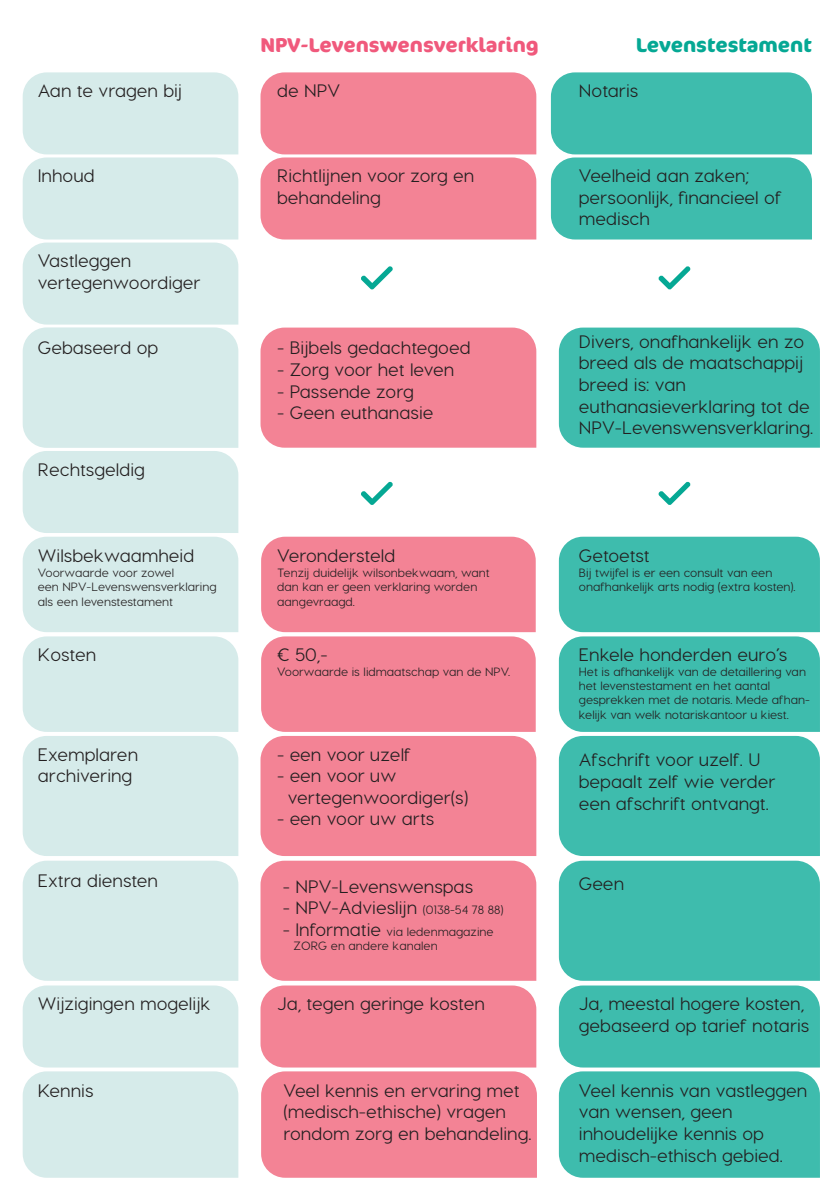
<style>
.page{position:relative;width:840px;height:1191px;background:#fff}
.page>*{position:absolute;margin:0;border:0;box-sizing:border-box;transform-origin:0 0}
.t1{font:700 20px "Cocon OT";color:#f0597c}
.t2{font:700 20px "Cocon OT";color:#05a894}
.t3{font:500 18px/21.6px "Visby CF";color:#231f20;text-align:justify}
.t4{font:500 12px/14.4px "Visby CF";color:#231f20}
.s1{font-size:12px}
.s2{font-size:18px}
</style>
<div class="page">
<div style="left:550px;top:72px;width:261px;height:167px;background:#3ebcad"></div>
<div style="left:260px;top:72px;width:276px;height:167px;background:#f38395"></div>
<svg style="left:361px;top:266px;width:32px;height:24px"></svg>
<svg style="left:658px;top:266px;width:32px;height:24px"></svg>
<div style="left:260px;top:327px;width:276px;height:121px;background:#f38395"></div>
<div style="left:558px;top:327px;width:261px;height:121px;background:#3ebcad"></div>
<div style="left:23px;top:72px;width:215px;height:1105px;background:#d6ebea"></div>
<svg style="left:361px;top:481px;width:32px;height:24px"></svg>
<svg style="left:658px;top:481px;width:32px;height:24px"></svg>
<div style="left:260px;top:537px;width:276px;height:640px;background:#f38395"></div>
<div style="left:558px;top:537px;width:261px;height:640px;background:#3ebcad"></div>
<p class="t3" style="left:38px;top:80px;width:146px">Aan te vragen bij</p>
<p class="t1" style="left:260px;top:33px;width:280px">NPV-Levenswensverklaring</p>
<p class="t3" style="left:277px;top:80px;width:65px">de NPV</p>
<p class="t3" style="left:578px;top:80px;width:61px">Notaris</p>
<p class="t2" style="left:635px;top:33px;width:177px">Levenstestament</p>
<p class="t3" style="left:38px;top:165px;width:58px">Inhoud</p>
<p class="t3" style="left:277px;top:165px;width:199px">Richtlijnen voor zorg en</p>
<p class="t3" style="left:277px;top:186px;width:105px">behandeling</p>
<p class="t3" style="left:578px;top:165px;width:172px">Veelheid aan zaken;</p>
<p class="t3" style="left:578px;top:186px;width:204px">persoonlijk, financieel of</p>
<p class="t3" style="left:578px;top:208px;width:72px">medisch</p>
<p class="t3" style="left:38px;top:250px;width:95px">Vastleggen</p>
<p class="t3" style="left:38px;top:271px;width:164px">vertegenwoordiger</p>
<p class="t3" style="left:38px;top:337px;width:122px">Gebaseerd op</p>
<p class="t3" style="left:277px;top:337px;width:195px">- Bijbels gedachtegoed</p>
<p class="t3" style="left:277px;top:358px;width:178px">- Zorg voor het leven</p>
<p class="t3" style="left:277px;top:380px;width:138px">- Passende zorg</p>
<p class="t3" style="left:277px;top:402px;width:158px">- Geen euthanasie</p>
<p class="t3" style="left:578px;top:330px;width:226px">Divers, onafhankelijk en zo breed als de maatschappij breed is: van</p>
<p class="t3" style="left:578px;top:395px;width:235px">euthanasieverklaring tot de<br>NPV-Levenswensverklaring.</p>
<p class="t3" style="left:38px;top:458px;width:108px">Rechtsgeldig</p>
<p class="t3" style="left:38px;top:545px;width:158px">Wilsbekwaamheid</p>
<p class="t4" style="left:38px;top:565px;width:138px">Voorwaarde voor zowel</p>
<p class="t4" style="left:38px;top:579px;width:180px">een NPV-Levenswensverklaring</p>
<p class="t4" style="left:38px;top:594px;width:137px">als een levenstestament</p>
<p class="t3" style="left:277px;top:545px;width:120px">Verondersteld</p>
<p class="t4" style="left:277px;top:565px;width:214px">Tenzij duidelijk wilsonbekwaam, want</p>
<p class="t4" style="left:277px;top:579px;width:202px">dan kan er geen verklaring worden</p>
<p class="t4" style="left:277px;top:594px;width:79px">aangevraagd.</p>
<p class="t3" style="left:578px;top:545px;width:72px">Getoetst</p>
<p class="t4" style="left:578px;top:565px;width:195px">Bij twijfel is er een consult van een</p>
<p class="t4" style="left:578px;top:579px;width:218px">onafhankelijk arts nodig (extra kosten).</p>
<p class="t3" style="left:38px;top:644px;width:60px">Kosten</p>
<p class="t3" style="left:277px;top:644px;width:52px">€ 50,-</p>
<p class="t4" style="left:277px;top:664px;width:234px">Voorwaarde is lidmaatschap van de NPV.</p>
<p class="t3" style="left:578px;top:644px;width:210px">Enkele honderden euro’s</p>
<p class="t4" style="left:578px;top:664px;width:228px">Het is afhankelijk van de detaillering van</p>
<p class="t4" style="left:578px;top:678px;width:192px">het levenstestament en het aantal</p>
<p class="t4" style="left:578px;top:693px;width:232px">gesprekken met de notaris. Mede afhan&shy;kelijk van welk notariskantoor u kiest.</p>
<p class="t3" style="left:38px;top:743px;width:102px">Exemplaren</p>
<p class="t3" style="left:38px;top:765px;width:96px">archivering</p>
<p class="t3" style="left:277px;top:743px;width:135px">- een voor uzelf</p>
<p class="t3" style="left:277px;top:765px;width:121px">- een voor uw</p>
<p class="t3" style="left:288px;top:786px;width:182px">vertegenwoordiger(s)</p>
<p class="t3" style="left:277px;top:808px;width:159px">- een voor uw arts</p>
<p class="t3" style="left:578px;top:749px;width:183px">Afschrift voor uzelf. U</p>
<p class="t3" style="left:578px;top:770px;width:198px">bepaalt zelf wie verder</p>
<p class="t3" style="left:578px;top:792px;width:191px">een afschrift ontvangt.</p>
<p class="t3" style="left:38px;top:870px;width:122px">Extra diensten</p>
<p class="t3" style="left:283px;top:875px;width:192px">- NPV-Levenswenspas</p>
<p class="t3" style="left:578px;top:873px;width:47px">Geen</p>
<p class="t3" style="left:283px;top:896px;width:222px">- NPV-Advieslijn <span class="s1">(0138-54 78 88)</span></p>
<p class="t4" style="left:283px;top:924px;width:212px"><span class="s2">- Informatie</span> via ledenmagazine</p>
<p class="t4" style="left:293px;top:938px;width:145px">ZORG en andere kanalen</p>
<p class="t3" style="left:38px;top:992px;width:174px">Wijzigingen mogelijk</p>
<p class="t3" style="left:277px;top:992px;width:209px">Ja, tegen geringe kosten</p>
<p class="t3" style="left:578px;top:992px;width:227px">Ja, meestal hogere kosten,</p>
<p class="t3" style="left:578px;top:1014px;width:232px">gebaseerd op tarief notaris</p>
<p class="t3" style="left:38px;top:1079px;width:57px">Kennis</p>
<p class="t3" style="left:283px;top:1079px;width:237px">Veel kennis en ervaring met</p>
<p class="t3" style="left:283px;top:1101px;width:224px">(medisch-ethische) vragen</p>
<p class="t3" style="left:283px;top:1122px;width:249px">rondom zorg en behandeling.</p>
<p class="t3" style="left:578px;top:1079px;width:230px">Veel kennis van vastleggen</p>
<p class="t3" style="left:578px;top:1101px;width:155px">van wensen, geen</p>
<p class="t3" style="left:578px;top:1122px;width:186px">inhoudelijke kennis op</p>
<p class="t3" style="left:578px;top:1144px;width:205px">medisch-ethisch gebied.</p>
</div>
